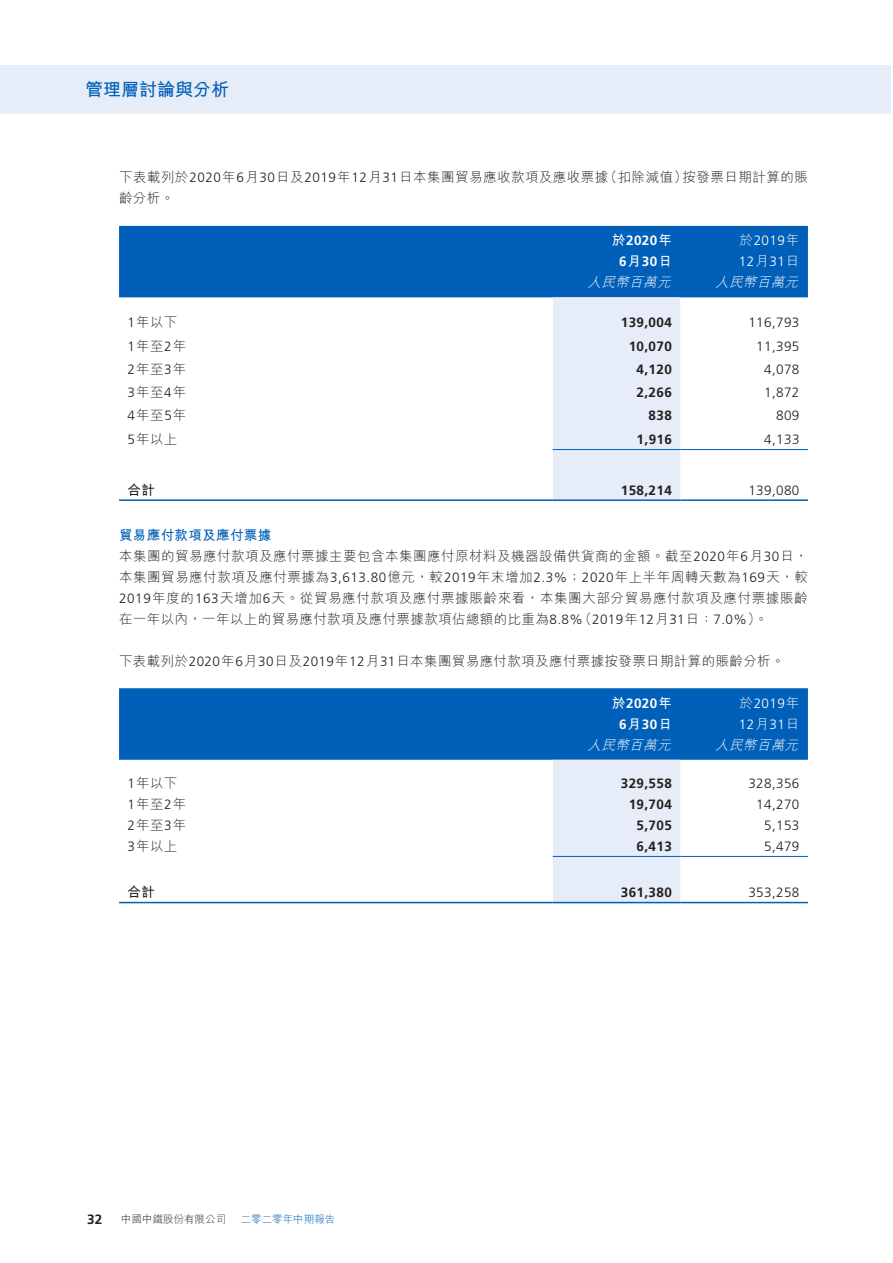
<style>
.page{position:relative;width:893px;height:1263px;background:#fff}
.page>*{position:absolute;margin:0;border:0;box-sizing:border-box;transform-origin:0 0}
.t1{font:700 18px "M Hei HK";color:#005fb9}
.t2{font:300 13.5px/21px "M Hei HK";letter-spacing:.035em;color:#231f20}
.t3{font:700 13.5px "Frutiger LT Std";letter-spacing:.03em;color:#231f20}
.t4{font:300 13.5px "Frutiger LT Std";letter-spacing:.03em;color:#231f20}
.t5{font:300 13.5px/21px "Frutiger LT Std";letter-spacing:.03em;color:#fff}
.t6{font:italic 300 13.5px "M Hei HK";color:#fff}
.t7{font:700 13.5px/21px "Frutiger LT Std";letter-spacing:.03em;color:#fff;text-align:center}
.t8{font:700 13.5px "M Hei HK";color:#231f20}
.t9{font:300 10.5px "M Hei HK";color:#231f20}
.t10{font:300 10.5px "M Hei HK";color:#005fb9}
.s1{font-family:"Frutiger LT Std"}
.s2{font-family:"M Hei HK"}
.s3{font-weight:700;color:#005fb9}
</style>
<div class="page">
<div style="left:0;top:65px;width:891px;height:49px;background:#e7edf8"></div>
<div style="left:119px;top:226px;width:689px;height:71px;background:#005fb9"></div>
<div style="left:553px;top:297px;width:127px;height:202px;background:#e7edf8"></div>
<hr style="left:553px;top:449px;width:127px;height:1px;background:#005fb9">
<hr style="left:680px;top:449px;width:128px;height:1px;background:#005fb9">
<hr style="left:119px;top:499px;width:434px;height:2px;background:#005fb9">
<hr style="left:553px;top:499px;width:127px;height:2px;background:#005fb9">
<hr style="left:680px;top:499px;width:128px;height:2px;background:#005fb9">
<div style="left:119px;top:688px;width:689px;height:72px;background:#005fb9"></div>
<div style="left:553px;top:760px;width:127px;height:142px;background:#e7edf8"></div>
<hr style="left:553px;top:856px;width:127px;height:1px;background:#005fb9">
<hr style="left:680px;top:856px;width:128px;height:1px;background:#005fb9">
<hr style="left:119px;top:902px;width:434px;height:1px;background:#005fb9">
<hr style="left:553px;top:902px;width:127px;height:1px;background:#005fb9">
<hr style="left:680px;top:902px;width:128px;height:1px;background:#005fb9">
<h1 class="t1" style="left:85px;top:76px;width:145px">管理層討論與分析</h1>
<p class="t2" style="left:119px;top:166px;width:690px">下表載列於<span class="s1">2020</span>年<span class="s1">6</span>月<span class="s1">30</span>日及<span class="s1">2019</span>年<span class="s1">12</span>月<span class="s1">31</span>日本集團貿易應收款項及應收票據（扣除減值）按發票日期計算的賬齡分析。</p>
<p class="t7" style="left:612px;top:230px;width:61px"><span class="s2">於</span>2020<span class="s2">年<br></span>6<span class="s2">月</span>30<span class="s2">日</span></p>
<p class="t5" style="left:739px;top:230px;width:62px"><span class="s2">於</span>2019<span class="s2">年<br></span>12<span class="s2">月</span>31<span class="s2">日</span></p>
<p class="t6" style="left:588px;top:275px;width:88px">人民幣百萬元</p>
<p class="t6" style="left:715px;top:275px;width:88px">人民幣百萬元</p>
<p class="t2" style="left:128px;top:312px;width:51px"><span class="s1">1</span>年以下</p>
<p class="t3" style="left:621px;top:315px;width:53px">139,004</p>
<p class="t4" style="left:748px;top:315px;width:53px">116,793</p>
<p class="t2" style="left:128px;top:335px;width:60px"><span class="s1">1</span>年至<span class="s1">2</span>年</p>
<p class="t3" style="left:629px;top:338px;width:45px">10,070</p>
<p class="t4" style="left:756px;top:338px;width:45px">11,395</p>
<p class="t2" style="left:128px;top:358px;width:60px"><span class="s1">2</span>年至<span class="s1">3</span>年</p>
<p class="t3" style="left:637px;top:361px;width:37px">4,120</p>
<p class="t4" style="left:764px;top:362px;width:37px">4,078</p>
<p class="t2" style="left:128px;top:381px;width:60px"><span class="s1">3</span>年至<span class="s1">4</span>年</p>
<p class="t3" style="left:637px;top:385px;width:37px">2,266</p>
<p class="t4" style="left:764px;top:385px;width:37px">1,872</p>
<p class="t2" style="left:128px;top:405px;width:60px"><span class="s1">4</span>年至<span class="s1">5</span>年</p>
<p class="t3" style="left:649px;top:408px;width:25px">838</p>
<p class="t4" style="left:776px;top:408px;width:25px">809</p>
<p class="t2" style="left:128px;top:428px;width:51px"><span class="s1">5</span>年以上</p>
<p class="t3" style="left:637px;top:431px;width:37px">1,916</p>
<p class="t4" style="left:764px;top:431px;width:37px">4,133</p>
<p class="t8" style="left:128px;top:480px;width:29px">合計</p>
<p class="t3" style="left:621px;top:482px;width:53px">158,214</p>
<p class="t4" style="left:748px;top:482px;width:53px">139,080</p>
<p class="t2" style="left:119px;top:524px;width:690px"><span class="s3">貿易應付款項及應付票據<br></span>本集團的貿易應付款項及應付票據主要包含本集團應付原材料及機器設備供貨商的金額。截至<span class="s1">2020</span>年<span class="s1">6</span>月<span class="s1">30</span>日，本集團貿易應付款項及應付票據為<span class="s1">3,613.80</span>億元，較<span class="s1">2019</span>年末增加<span class="s1">2.3%</span>；<span class="s1">2020</span>年上半年周轉天數為<span class="s1">169</span>天，較<span class="s1">2019</span>年度的<span class="s1">163</span>天增加<span class="s1">6</span>天。從貿易應付款項及應付票據賬齡來看，本集團大部分貿易應付款項及應付票據賬齡在一年以內，一年以上的貿易應付款項及應付票據款項佔總額的比重為<span class="s1">8.8%</span>（<span class="s1">2019</span>年<span class="s1">12</span>月<span class="s1">31</span>日：<span class="s1">7.0%</span>）。</p>
<p class="t2" style="left:119px;top:650px;width:667px">下表載列於<span class="s1">2020</span>年<span class="s1">6</span>月<span class="s1">30</span>日及<span class="s1">2019</span>年<span class="s1">12</span>月<span class="s1">31</span>日本集團貿易應付款項及應付票據按發票日期計算的賬齡分析。</p>
<p class="t7" style="left:612px;top:692px;width:61px"><span class="s2">於</span>2020<span class="s2">年<br></span>6<span class="s2">月</span>30<span class="s2">日</span></p>
<p class="t5" style="left:739px;top:692px;width:62px"><span class="s2">於</span>2019<span class="s2">年<br></span>12<span class="s2">月</span>31<span class="s2">日</span></p>
<p class="t6" style="left:588px;top:738px;width:88px">人民幣百萬元</p>
<p class="t6" style="left:715px;top:738px;width:88px">人民幣百萬元</p>
<p class="t2" style="left:128px;top:772px;width:51px"><span class="s1">1</span>年以下</p>
<p class="t3" style="left:621px;top:775px;width:53px">329,558</p>
<p class="t4" style="left:748px;top:775px;width:53px">328,356</p>
<p class="t2" style="left:128px;top:793px;width:60px"><span class="s1">1</span>年至<span class="s1">2</span>年</p>
<p class="t3" style="left:629px;top:796px;width:45px">19,704</p>
<p class="t4" style="left:756px;top:796px;width:45px">14,270</p>
<p class="t2" style="left:128px;top:814px;width:60px"><span class="s1">2</span>年至<span class="s1">3</span>年</p>
<p class="t3" style="left:637px;top:817px;width:37px">5,705</p>
<p class="t4" style="left:764px;top:817px;width:37px">5,153</p>
<p class="t2" style="left:128px;top:835px;width:51px"><span class="s1">3</span>年以上</p>
<p class="t3" style="left:637px;top:838px;width:37px">6,413</p>
<p class="t4" style="left:764px;top:838px;width:37px">5,479</p>
<p class="t8" style="left:128px;top:882px;width:29px">合計</p>
<p class="t3" style="left:621px;top:884px;width:53px">361,380</p>
<p class="t4" style="left:748px;top:885px;width:53px">353,258</p>
<p class="t3" style="left:87px;top:1211px;width:17px">32</p>
<p class="t9" style="left:121px;top:1214px;width:106px">中國中鐵股份有限公司</p>
<p class="t10" style="left:241px;top:1214px;width:96px">二零二零年中期報告</p>
</div>
